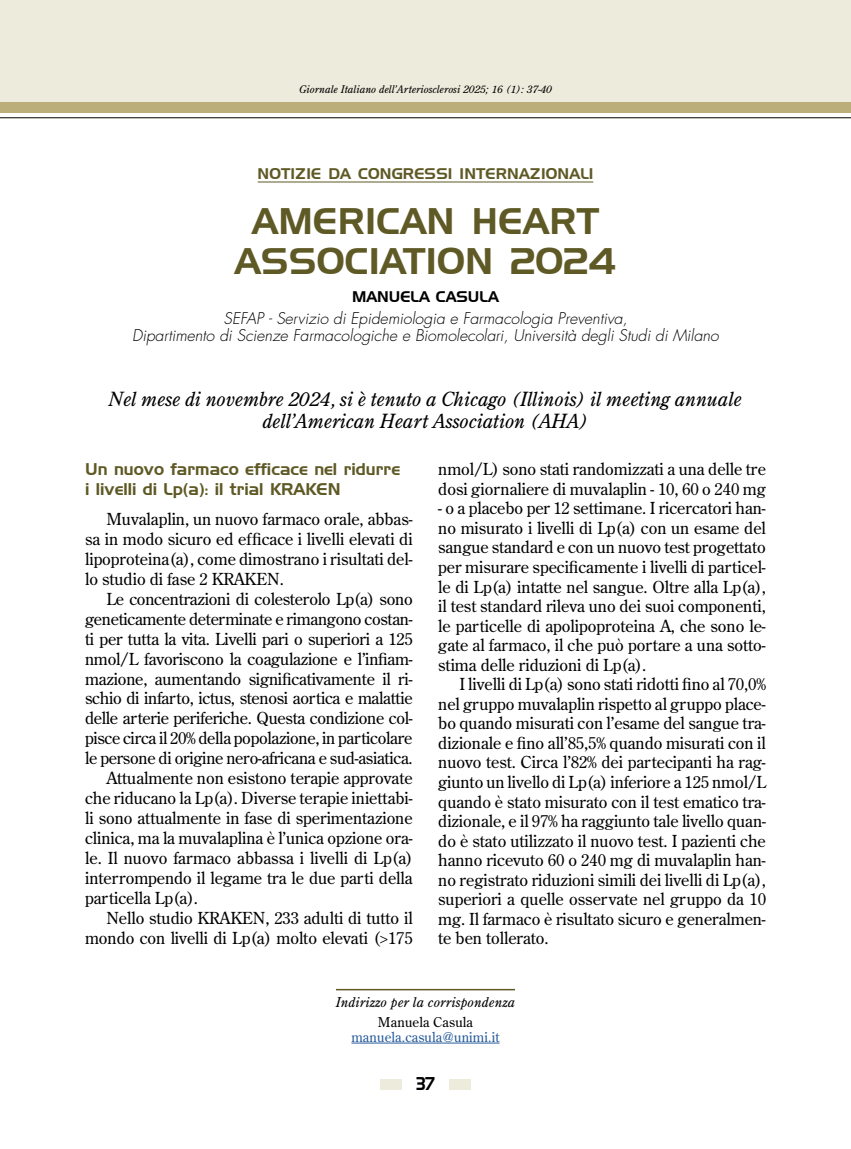
<style>
.page{position:relative;width:851px;height:1149px;background:#fff}
.page>*{position:absolute;margin:0;border:0;box-sizing:border-box;transform-origin:0 0}
.t1{font:36px/39.8px "Handel Gothic BT";letter-spacing:.01em;color:#5e5925;text-align:center}
.t2{font:italic 19.5px/22.5px "Century Old Style Std";letter-spacing:-.005em;color:#000;text-align:center}
.t3{font:18px "Handel Gothic BT";color:#000;scale:.8 1}
.t4{font:16.5px/19.5px "Century Old Style Std";letter-spacing:-.005em;color:#000;text-align:justify}
.t5{font:16.5px/20px "Handel Gothic BT";color:#5e5925}
.t6{font:italic 300 15.75px/17.2px "Futura Std";color:#000;text-align:center}
.t7{font:15px "Handel Gothic BT";letter-spacing:.01em;color:#5e5925}
.t8{font:15px "Handel Gothic BT";color:#000}
.t9{font:italic 13.5px "Century Old Style Std";letter-spacing:.01em;color:#000}
.t10{font:13.5px "Century Old Style Std";letter-spacing:.01em;color:#275b9b}
.t11{font:13.5px "Century Old Style Std";letter-spacing:.01em;color:#000}
.t12{font:italic 10.5px "Century Old Style Std";color:#000}
</style>
<div class="page">
<div style="left:0;top:0;width:850px;height:102px;background:#edebdb"></div>
<hr style="left:0;top:117px;width:850px;height:1px;background:#000">
<div style="left:0;top:102px;width:850px;height:11px;background:#bbae7b"></div>
<div style="left:380px;top:1078px;width:21px;height:11px;background:#edebdb"></div>
<div style="left:449px;top:1078px;width:21px;height:11px;background:#edebdb"></div>
<hr style="left:258px;top:181px;width:335px;height:1px;background:#5e5925">
<hr style="left:336px;top:988px;width:179px;height:2px;background:#5e5925">
<hr style="left:351px;top:1042px;width:148px;height:1px;background:#275b9b">
<p class="t12" style="left:299px;top:83px;width:254px">Giornale Italiano dell’Arteriosclerosi 2025; 16 (1): 37-40</p>
<p class="t7" style="left:257px;top:165px;width:337px">NOTIZIE DA CONGRESSI INTERNAZIONALI</p>
<h1 class="t1" style="left:235px;top:201px;width:383px">AMERICAN HEART<br>ASSOCIATION 2024</h1>
<p class="t8" style="left:352px;top:287px;width:148px">MANUELA CASULA</p>
<p class="t6" style="left:132px;top:309px;width:588px">SEFAP - Servizio di Epidemiologia e Farmacologia Preventiva,<br>Dipartimento di Scienze Farmacologiche e Biomolecolari, Università degli Studi di Milano</p>
<p class="t2" style="left:109px;top:387px;width:634px">Nel mese di novembre 2024, si è tenuto a Chicago (Illinois) il meeting annuale dell’American Heart Association (AHA)</p>
<p class="t5" style="left:85px;top:459px;width:316px">Un nuovo farmaco efficace nel ridurre i livelli di Lp(a): il trial KRAKEN</p>
<p class="t4" style="left:85px;top:508px;width:329px;line-height:20px;text-indent:21px">Muvalaplin, un nuovo farmaco orale, abbas&shy;sa in modo sicuro ed efficace i livelli elevati di lipoproteina(a), come dimostrano i risultati del&shy;lo studio di fase 2 KRAKEN.</p>
<p class="t4" style="left:106px;top:588px;width:308px">Le concentrazioni di colesterolo Lp(a) sono</p>
<p class="t4" style="left:85px;top:608px;width:329px">geneticamente determinate e rimangono costan-</p>
<p class="t4" style="left:85px;top:628px;width:329px">ti per tutta la vita. Livelli pari o superiori a 125</p>
<p class="t4" style="left:85px;top:648px;width:329px">nmol/L favoriscono la coagulazione e l’infiam-</p>
<p class="t4" style="left:85px;top:668px;width:329px">mazione, aumentando significativamente il ri-</p>
<p class="t4" style="left:85px;top:688px;width:329px">schio di infarto, ictus, stenosi aortica e malattie</p>
<p class="t4" style="left:85px;top:708px;width:329px">delle arterie periferiche. Questa condizione col-</p>
<p class="t4" style="left:85px;top:728px;width:329px">pisce circa il 20% della popolazione, in particolare</p>
<p class="t4" style="left:85px;top:748px;width:329px">le persone di origine nero-africana e sud-asiatica.</p>
<p class="t4" style="left:106px;top:768px;width:308px">Attualmente non esistono terapie approvate</p>
<p class="t4" style="left:85px;top:788px;width:329px">che riducano la Lp(a). Diverse terapie iniettabi-</p>
<p class="t4" style="left:85px;top:808px;width:329px">li sono attualmente in fase di sperimentazione</p>
<p class="t4" style="left:85px;top:828px;width:329px">clinica, ma la muvalaplina è l’unica opzione ora-</p>
<p class="t4" style="left:85px;top:848px;width:329px">le. Il nuovo farmaco abbassa i livelli di Lp(a)</p>
<p class="t4" style="left:85px;top:868px;width:329px">interrompendo il legame tra le due parti della</p>
<p class="t4" style="left:85px;top:888px;width:114px">particella Lp(a).</p>
<p class="t4" style="left:106px;top:908px;width:308px">Nello studio KRAKEN, 233 adulti di tutto il</p>
<p class="t4" style="left:85px;top:927px;width:329px">mondo con livelli di Lp(a) molto elevati (&gt;175</p>
<p class="t4" style="left:438px;top:459px;width:329px">nmol/L) sono stati randomizzati a una delle tre dosi giornaliere di muvalaplin - 10, 60 o 240 mg</p>
<p class="t4" style="left:438px;top:498px;width:329px">- o a placebo per 12 settimane. I ricercatori han&shy;no misurato i livelli di Lp(a) con un esame del sangue standard e con un nuovo test progettato per misurare specificamente i livelli di particel&shy;le di Lp(a) intatte nel sangue. Oltre alla Lp(a), il test standard rileva uno dei suoi componenti, le particelle di apolipoproteina A, che sono le&shy;gate al farmaco, il che può portare a una sotto&shy;stima delle riduzioni di Lp(a).</p>
<p class="t4" style="left:438px;top:674px;width:329px;text-indent:21px">I livelli di Lp(a) sono stati ridotti fino al 70,0% nel gruppo muvalaplin rispetto al gruppo place&shy;bo quando misurati con l’esame del sangue tra&shy;dizionale e fino all’85,5% quando misurati con il nuovo test. Circa l’82% dei partecipanti ha rag&shy;giunto un livello di Lp(a) inferiore a 125 nmol/L quando è stato misurato con il test ematico tra&shy;dizionale, e il 97% ha raggiunto tale livello quan&shy;do è stato utilizzato il nuovo test. I pazienti che hanno ricevuto 60 o 240 mg di muvalaplin han&shy;no registrato riduzioni simili dei livelli di Lp(a), superiori a quelle osservate nel gruppo da 10 mg. Il farmaco è risultato sicuro e generalmen&shy;te ben tollerato.</p>
<p class="t9" style="left:336px;top:993px;width:181px">Indirizzo per la corrispondenza</p>
<p class="t11" style="left:378px;top:1012px;width:97px">Manuela Casula</p>
<p class="t10" style="left:351px;top:1027px;width:150px">manuela.casula@unimi.it</p>
<p class="t3" style="left:416px;top:1072px;width:24px">37</p>
</div>
